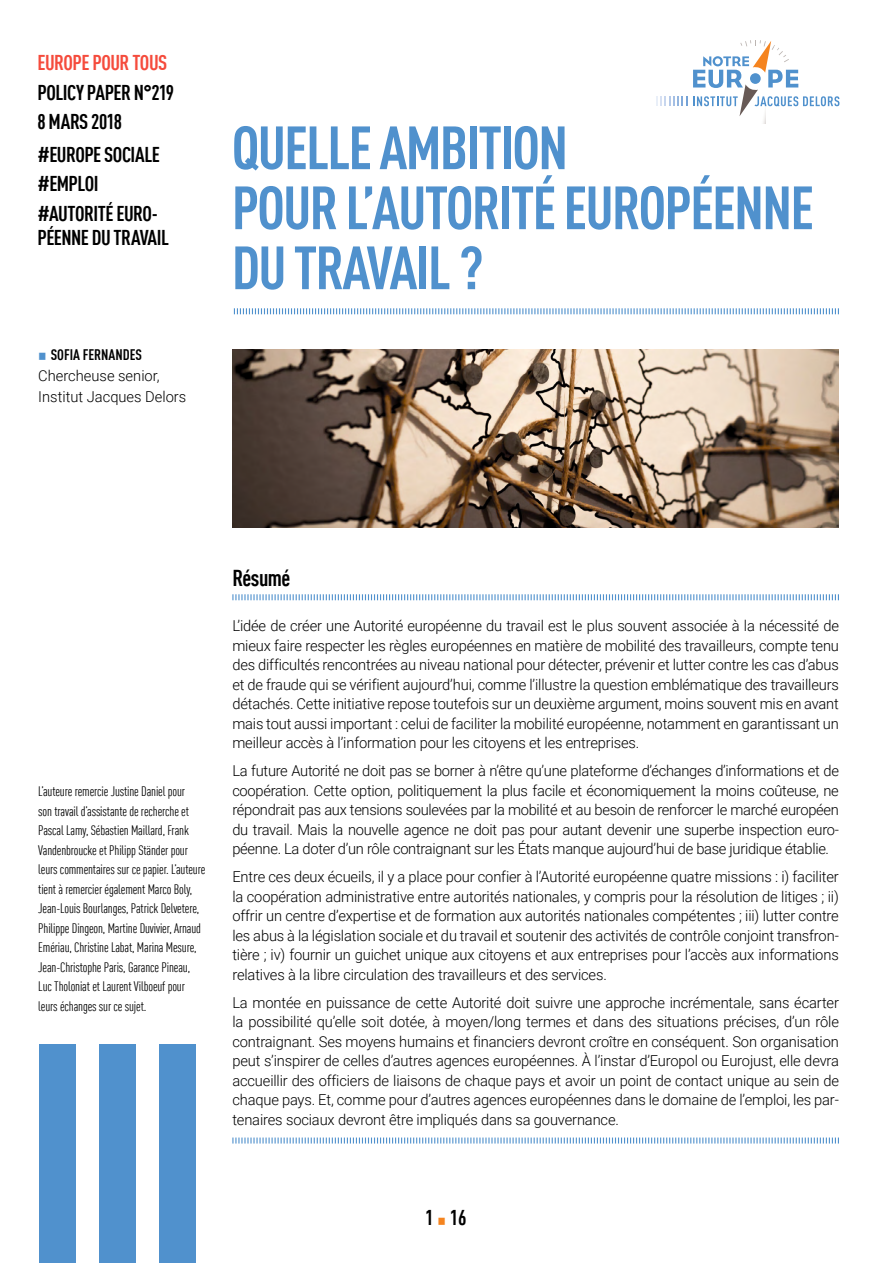
<style>
.page{position:relative;width:893px;height:1263px;background:#fff}
.page>*{position:absolute;margin:0;border:0;box-sizing:border-box;transform-origin:0 0}
.t1{font:700 condensed 60px/60px "DIN Offc Pro";letter-spacing:-.03em;color:#5091cd}
.t2{font:700 condensed 22.5px "DIN Offc Pro";letter-spacing:-.02em;color:#000}
.t3{font:700 condensed 21px/29.5px "DIN Offc Pro";letter-spacing:-.025em;color:#000}
.t4{font:700 condensed 21px "DIN Offc Pro";letter-spacing:-.025em;color:#f54b3c}
.t5{font:300 15px/19.5px "Roboto";letter-spacing:-.01em;color:#000;text-align:justify}
.t6{font:700 condensed 15px "DIN Offc Pro";color:#000}
.t7{font:condensed 13.5px/19.5px "DIN Offc Pro";letter-spacing:-.01em;color:#000}
.s1{font-family:"DejaVu Serif Condensed";font-weight:400;font-stretch:normal;font-size:14.25px;color:#5091cd}
.s2{font-family:"DejaVu Serif Condensed";font-weight:400;font-stretch:normal;font-size:14.25px;color:#f5841f}
</style>
<div class="page">
<div style="left:159px;top:1044px;width:36px;height:219px;background:#5091cd"></div>
<div style="left:99px;top:1044px;width:36px;height:219px;background:#5091cd"></div>
<div style="left:39px;top:1044px;width:36px;height:219px;background:#5091cd"></div>
<svg style="left:656px;top:96px;width:31px;height:10px"></svg>
<svg style="left:693px;top:40px;width:146px;height:76px"></svg>
<svg style="left:233px;top:308px;width:606px;height:7px"></svg>
<svg style="left:232px;top:594px;width:607px;height:7px"></svg>
<svg style="left:232px;top:1137px;width:607px;height:7px"></svg>
<img style="left:232px;top:350px;width:607px;height:177px">
<h3 class="t4" style="left:38px;top:47px;width:131px">EUROPE POUR TOUS</h3>
<h3 class="t3" style="left:38px;top:75px;width:138px">POLICY PAPER N°219<br>8 MARS 2018</h3>
<h3 class="t3" style="left:38px;top:137px;width:124px">#EUROPE SOCIALE #EMPLOI #AUTORITÉ EURO-</h3>
<h3 class="t3" style="left:38px;top:220px;width:133px">PÉENNE DU TRAVAIL</h3>
<p class="t6" style="left:38px;top:343px;width:105px"><span class="s1">▪</span> SOFIA FERNANDES</p>
<p class="t5" style="left:38px;top:365px;width:150px;line-height:21px">Chercheuse senior,<br>Institut Jacques Delors</p>
<h1 class="t1" style="left:232px;top:112px;width:584px">QUELLE AMBITION<br>POUR L’AUTORITÉ EUROPÉENNE<br>DU TRAVAIL ?</h1>
<p class="t7" style="left:38px;top:781px;width:169px">L’auteure remercie Justine Daniel pour<br>son travail d’assistante de recherche et Pascal Lamy, Sébastien Maillard, Frank Vandenbroucke et Philipp Ständer pour leurs commentaires sur ce papier. L’auteure tient à remercier également Marco Boly, Jean-Louis Bourlanges, Patrick Delvetere, Philippe Dingeon, Martine Duvivier, Arnaud Emériau, Christine Labat, Marina Mesure, Jean-Christophe Paris, Garance Pineau, Luc Tholoniat et Laurent Vilboeuf pour leurs échanges sur ce sujet.</p>
<h2 class="t2" style="left:232px;top:561px;width:60px">Résumé</h2>
<p class="t5" style="left:232px;top:616px;width:608px">L’idée de créer une Autorité européenne du travail est le plus souvent associée à la nécessité de mieux faire respecter les règles européennes en matière de mobilité des travailleurs, compte tenu des difficultés rencontrées au niveau national pour détecter, prévenir et lutter contre les cas d’abus et de fraude qui se vérifient aujourd’hui, comme l’illustre la question emblématique des travailleurs détachés. Cette initiative repose toutefois sur un deuxième argument, moins souvent mis en avant mais tout aussi important : celui de faciliter la mobilité européenne, notamment en garantissant un meilleur accès à l’information pour les citoyens et les entreprises.</p>
<p class="t5" style="left:232px;top:761px;width:608px">La future Autorité ne doit pas se borner à n’être qu’une plateforme d’échanges d’informations et de coopération. Cette option, politiquement la plus facile et économiquement la moins coûteuse, ne répondrait pas aux tensions soulevées par la mobilité et au besoin de renforcer le marché européen du travail. Mais la nouvelle agence ne doit pas pour autant devenir une superbe inspection euro&shy;péenne. La doter d’un rôle contraignant sur les États manque aujourd’hui de base juridique établie.</p>
<p class="t5" style="left:232px;top:867px;width:608px">Entre ces deux écueils, il y a place pour confier à l’Autorité européenne quatre missions : i) faciliter la coopération administrative entre autorités nationales, y compris pour la résolution de litiges ; ii) offrir un centre d’expertise et de formation aux autorités nationales compétentes ; iii) lutter contre les abus à la législation sociale et du travail et soutenir des activités de contrôle conjoint transfron&shy;tière ; iv) fournir un guichet unique aux citoyens et aux entreprises pour l’accès aux informations relatives à la libre circulation des travailleurs et des services.</p>
<p class="t5" style="left:232px;top:992px;width:608px">La montée en puissance de cette Autorité doit suivre une approche incrémentale, sans écarter la possibilité qu’elle soit dotée, à moyen/long termes et dans des situations précises, d’un rôle contraignant. Ses moyens humains et financiers devront croître en conséquent. Son organisation peut s’inspirer de celles d’autres agences européennes. À l’instar d’Europol ou Eurojust, elle devra accueillir des officiers de liaisons de chaque pays et avoir un point de contact unique au sein de chaque pays. Et, comme pour d’autres agences européennes dans le domaine de l’emploi, les par&shy;tenaires sociaux devront être impliqués dans sa gouvernance.</p>
<h3 class="t3" style="left:425px;top:1200px;width:43px">1 <span class="s2">▪</span> 16</h3>
</div>
